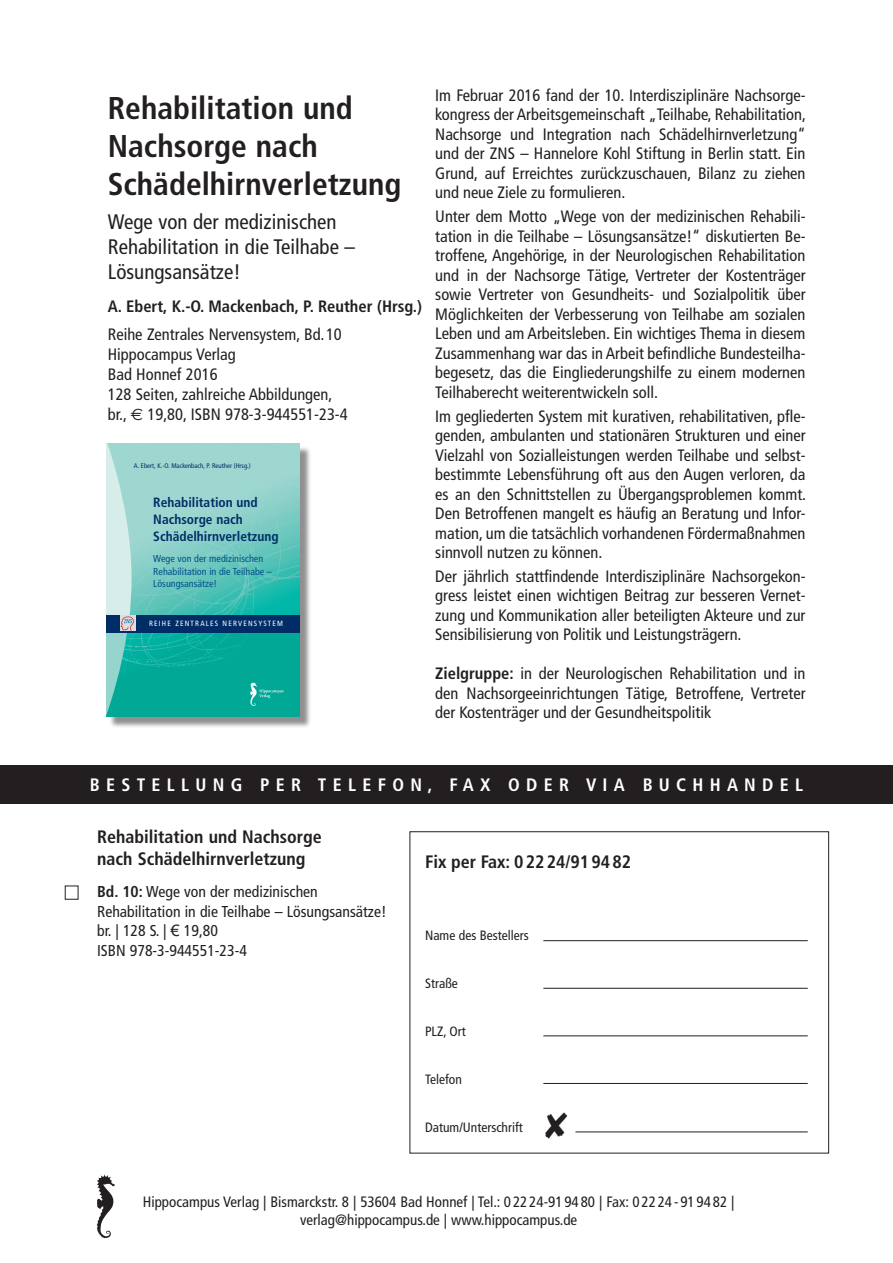
<style>
.page{position:relative;width:893px;height:1263px;background:#fff}
.page>*{position:absolute;margin:0;border:0;box-sizing:border-box;transform-origin:0 0}
.t1{font:700 condensed 31.5px/38px "Frutiger";color:#231f20}
.t2{font:condensed 21px/25.3px "Frutiger";color:#231f20}
.t3{font:700 condensed 18px/21.8px "Frutiger";color:#231f20}
.t4{font:700 condensed 18px "Frutiger";letter-spacing:.35em;color:#fff}
.t5{font:condensed 16.5px/19.5px "Frutiger";color:#231f20;text-align:justify}
.t6{font:700 condensed 16.5px "Frutiger";color:#231f20}
.t7{font:condensed 15.75px/19.5px "Frutiger";color:#231f20}
.t8{font:condensed 15px/18px "Frutiger";color:#231f20;text-align:center}
.t9{font:condensed 13.5px "Frutiger";color:#231f20}
.t10{font:700 condensed 13.5px/16.8px "Frutiger";color:#002d66}
.t11{font:condensed 10.05px/12.1px "Frutiger";color:#005288}
.t12{font:condensed 7.5px "Frutiger";letter-spacing:.16em;color:#fff}
.t13{font:condensed 6.75px "Frutiger";color:#002d66}
.s1{font-family:"Euro Sans";font-stretch:normal}
.s2{font-weight:700}
.s3{font-family:"Arial";font-stretch:normal}
</style>
<div class="page">
<div style="left:0;top:765px;width:893px;height:39px;background:#231f20"></div>
<div style="left:410px;top:831px;width:419px;height:322px;border:1px solid #231f20"></div>
<hr style="left:543px;top:940px;width:265px;height:1px;background:#231f20">
<hr style="left:575px;top:1131px;width:233px;height:1px;background:#231f20">
<hr style="left:543px;top:988px;width:265px;height:1px;background:#231f20">
<hr style="left:543px;top:1035px;width:265px;height:1px;background:#231f20">
<hr style="left:543px;top:1083px;width:265px;height:1px;background:#231f20">
<div style="left:109px;top:446px;width:202px;height:282px;background:#231f20;opacity:.5"></div>
<img style="left:134px;top:443px;width:166px;height:172px">
<img style="left:134px;top:633px;width:166px;height:83px">
<div style="left:106px;top:615px;width:194px;height:18px;background:#002d66"></div>
<div style="left:251px;top:683px;width:49px;height:26px;background:#00a895"></div>
<div style="left:120px;top:616px;width:16px;height:15px;background:#dcdddf"></div>
<svg style="left:250px;top:682px;width:34px;height:24px"></svg>
<svg style="left:106px;top:443px;width:28px;height:280px;background:#94d0cb"></svg>
<svg style="left:299px;top:719px;width:4px;height:4px"></svg>
<div style="left:65px;top:885px;width:13px;height:15px;border:1px solid #231f20"></div>
<svg style="left:97px;top:1174px;width:18px;height:64px"></svg>
<h1 class="t1" style="left:108px;top:89px;width:295px">Rehabilitation und<br>Nachsorge nach<br>Schädelhirnverletzung</h1>
<p class="t2" style="left:108px;top:209px;width:249px">Wege von der medizinischen<br>Rehabilitation in die Teilhabe –<br>Lösungsansätze!</p>
<p class="t6" style="left:108px;top:296px;width:316px">A. Ebert, K.-O. Mackenbach, P. Reuther (Hrsg.)</p>
<p class="t5" style="left:108px;top:325px;width:241px;line-height:20px;text-align:left">Reihe Zentrales Nervensystem, Bd.10<br>Hippocampus Verlag<br>Bad Honnef 2016<br>128 Seiten, zahlreiche Abbildungen, br., <span class="s1">e</span> 19,80, ISBN 978-3-944551-23-4</p>
<p class="t13" style="left:134px;top:462px;width:118px">A. Ebert, K.-O. Mackenbach, P. Reuther (Hrsg.)</p>
<p class="t10" style="left:153px;top:494px;width:127px">Rehabilitation und<br>Nachsorge nach<br>Schädelhirnverletzung</p>
<p class="t11" style="left:153px;top:553px;width:120px">Wege von der medizinischen<br>Rehabilitation in die Teilhabe –<br>Lösungsansätze!</p>
<p class="t12" style="left:149px;top:619px;width:136px">REIHE ZENTRALES NERVENSYSTEM</p>
<p class="t5" style="left:435px;top:86px;width:372px">Im Februar 2016 fand der 10. Interdisziplinäre Nachsorge&shy;kongress der Arbeitsgemeinschaft „Teilhabe, Rehabilitation, Nachsorge und Integration nach Schädelhirnverletzung“ und der ZNS – Hannelore Kohl Stiftung in Berlin statt. Ein Grund, auf Erreichtes zurückzuschauen, Bilanz zu ziehen und neue Ziele zu formulieren.</p>
<p class="t5" style="left:435px;top:207px;width:372px">Unter dem Motto „Wege von der medizinischen Rehabili&shy;tation in die Teilhabe – Lösungsansätze!“ diskutierten Be&shy;troffene, Angehörige, in der Neurologischen Rehabilitation und in der Nachsorge Tätige, Vertreter der Kostenträger sowie Vertreter von Gesundheits- und Sozialpolitik über Möglichkeiten der Verbesserung von Teilhabe am sozialen Leben und am Arbeitsleben. Ein wichtiges Thema in diesem Zusammenhang war das in Arbeit befindliche Bundesteilha&shy;begesetz, das die Eingliederungshilfe zu einem modernen Teilhaberecht weiterentwickeln soll.</p>
<p class="t5" style="left:435px;top:406px;width:372px">Im gegliederten System mit kurativen, rehabilitativen, pfle&shy;genden, ambulanten und stationären Strukturen und einer Vielzahl von Sozialleistungen werden Teilhabe und selbst&shy;bestimmte Lebensführung oft aus den Augen verloren, da es an den Schnittstellen zu Übergangsproblemen kommt.<br>Den Betroffenen mangelt es häufig an Beratung und Infor&shy;mation, um die tatsächlich vorhandenen Fördermaßnahmen sinnvoll nutzen zu können.</p>
<p class="t5" style="left:435px;top:566px;width:372px">Der jährlich stattfindende Interdisziplinäre Nachsorgekon&shy;gress leistet einen wichtigen Beitrag zur besseren Vernet&shy;zung und Kommunikation aller beteiligten Akteure und zur Sensibilisierung von Politik und Leistungsträgern.</p>
<p class="t5" style="left:435px;top:664px;width:372px"><span class="s2">Zielgruppe:</span> in der Neurologischen Rehabilitation und in den Nachsorgeeinrichtungen Tätige, Betroffene, Vertreter der Kostenträger und der Gesundheitspolitik</p>
<p class="t4" style="left:90px;top:774px;width:199px">Bes te llun g Per</p>
<p class="t4" style="left:318px;top:774px;width:239px">Te lefon , Fa x oder</p>
<p class="t4" style="left:586px;top:774px;width:123px">Via Buchhan</p>
<p class="t4" style="left:762px;top:774px;width:42px">del</p>
<p class="t3" style="left:97px;top:826px;width:226px">Rehabilitation und Nachsorge nach Schädelhirnverletzung</p>
<p class="t7" style="left:97px;top:882px;width:291px"><span class="s2">Bd. 10:</span> Wege von der medizinischen<br>Rehabilitation in die Teilhabe – Lösungsansätze! br. | 128 S. | <span class="s3">€</span> 19,80<br>ISBN 978-3-944551-23-4</p>
<p class="t3" style="left:425px;top:851px;width:208px">Fix per Fax: 02224/919482</p>
<p class="t9" style="left:425px;top:928px;width:105px">Name des Bestellers</p>
<p class="t9" style="left:425px;top:976px;width:34px">Straße</p>
<p class="t9" style="left:425px;top:1024px;width:42px">PLZ, Ort</p>
<p class="t9" style="left:425px;top:1072px;width:38px">Telefon</p>
<p class="t9" style="left:425px;top:1120px;width:99px">Datum/Unterschrift</p>
<p class="t8" style="left:143px;top:1192px;width:593px">Hippocampus Verlag | Bismarckstr. 8 | 53604 Bad Honnef | Tel.: 0 22 24-91 94 80 | Fax: 0 22 24 - 91 94 82 | verlag@hippocampus.de | www.hippocampus.de</p>
</div>
